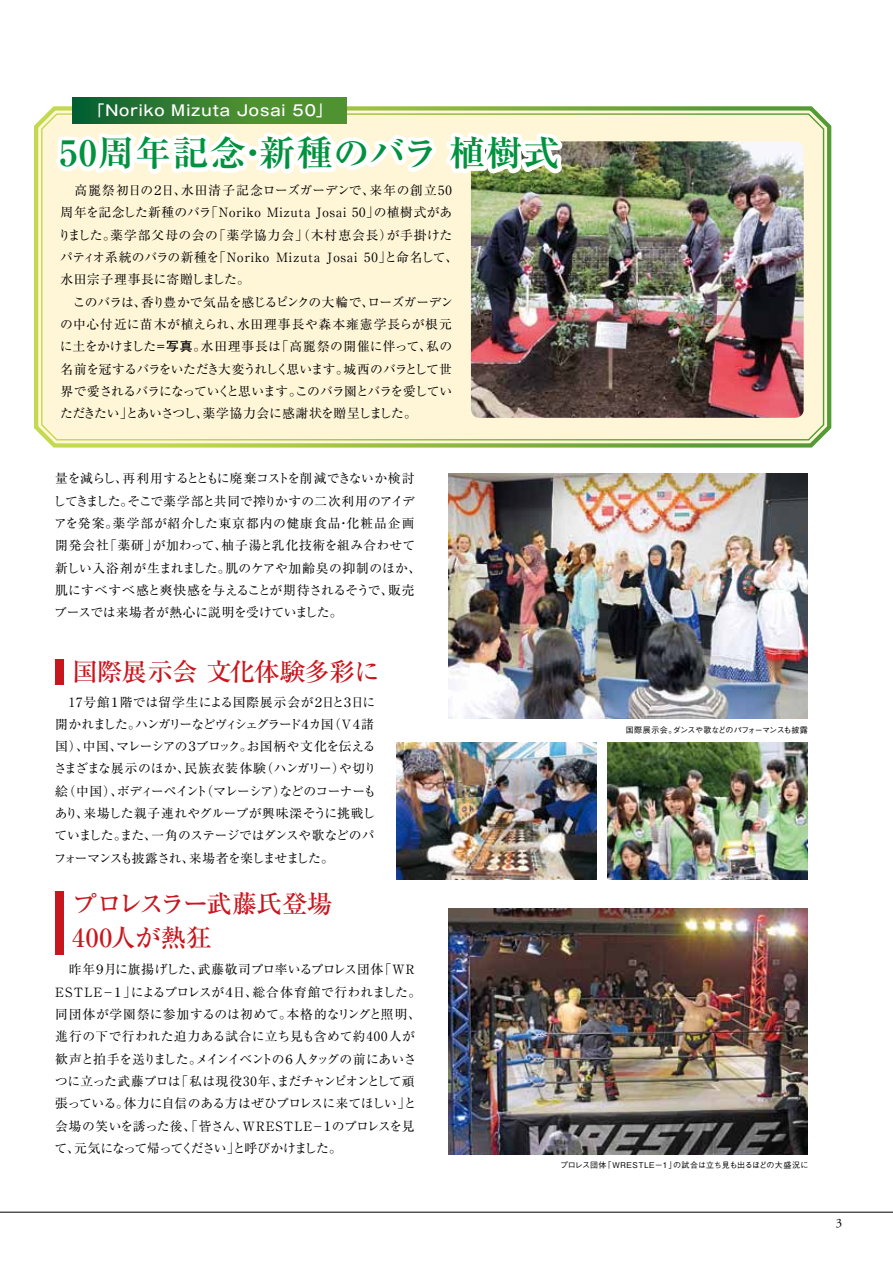
<style>
.page{position:relative;width:893px;height:1263px;background:#fff}
.page>*{position:absolute;margin:0;border:0;box-sizing:border-box;transform-origin:0 0}
.t1{font:700 35.1px "Ryumin Pro";letter-spacing:.03em;color:#00923f}
.t2{font:500 25.05px/34px "Ryumin Pro";letter-spacing:-.025em;color:#c8161e}
.t3{font:500 14.85px "Gothic MB101 Pro";letter-spacing:.06em;color:#fff}
.t4{font:12.75px/22.4px "Ryumin Pro";letter-spacing:.01em;color:#000}
.t5{font:12.75px/22.4px "Ryumin Pro";letter-spacing:-.02em;color:#000}
.t6{font:12.75px/22.4px "Ryumin Pro";letter-spacing:-.06em;color:#000}
.t7{font:12.75px/22.4px "Ryumin Pro";letter-spacing:.015em;color:#000}
.t8{font:12.75px "Adobe Garamond Pro";color:#000}
.t9{font:500 7.95px "Gothic BBB Pr 5";letter-spacing:-.05em;color:#000}
.t10{font:500 7.95px "Gothic BBB Pr 5";letter-spacing:-.07em;color:#000}
.s1{font-weight:500}
.s2{font-family:"Futo Go B101 Pr 5";font-weight:700}
</style>
<div class="page">
<hr style="left:0;top:1212px;width:893px;height:1px;background:#000">
<svg style="left:34px;top:102px;width:798px;height:346px;background:#e5e8bc"></svg>
<img style="left:567px;top:474px;width:241px;height:244px">
<img style="left:567px;top:141px;width:237px;height:277px">
<img style="left:449px;top:909px;width:359px;height:245px">
<img style="left:396px;top:742px;width:201px;height:137px">
<img style="left:607px;top:742px;width:201px;height:137px">
<img style="left:52px;top:105px;width:515px;height:614px">
<svg style="left:72px;top:98px;width:274px;height:26px;background:#378031"></svg>
<div style="left:55px;top:659px;width:9px;height:26px;background:#c8161e"></div>
<div style="left:55px;top:891px;width:9px;height:64px;background:#c8161e"></div>
<p class="t3" style="left:90px;top:98px;width:242px">「Noriko Mizuta Josai 50」</p>
<h1 class="t1" style="left:60px;top:125px;width:502px">50周年記念・新種のバラ 植樹式</h1>
<p class="t4" style="left:58px;top:178px;width:402px">　高麗祭初日の２日、水田清子記念ローズガーデンで、来年の創立50周年を記念した新種のバラ「Noriko Mizuta Josai 50」の植樹式がありました。薬学部父母の会の「薬学協力会」（木村恵会長）が手掛けたパティオ系統のバラの新種を「Noriko Mizuta Josai 50」と命名して、水田宗子理事長に寄贈しました。<br>　このバラは、香り豊かで気品を感じるピンクの大輪で、ローズガーデンの中心付近に苗木が植えられ、水田理事長や森本雍憲学長らが根元に土をかけました<span class="s1">＝</span><span class="s2">写真</span>。水田理事長は「高麗祭の開催に伴って、私の名前を冠するバラをいただき大変うれしく思います。城西のバラとして世界で愛されるバラになっていくと思います。このバラ園とバラを愛していただきたい」とあいさつし、薬学協力会に感謝状を贈呈しました。</p>
<p class="t7" style="left:53px;top:466px;width:369px">量を減らし、再利用するとともに廃棄コストを削減できないか検討してきました。そこで薬学部と共同で搾りかすの二次利用のアイデアを発案。薬学部が紹介した東京都内の健康食品・化粧品企画開発会社「薬研」が加わって、柚子湯と乳化技術を組み合わせて新しい入浴剤が生まれました。肌のケアや加齢臭の抑制のほか、肌にすべすべ感と爽快感を与えることが期待されるそうで、販売ブースでは来場者が熱心に説明を受けていました。</p>
<h2 class="t2" style="left:72px;top:653px;width:309px">国際展示会 文化体験多彩に</h2>
<p class="t6" style="left:54px;top:690px;width:324px">　17号館１階では留学生による国際展示会が２日と３日に開かれました。ハンガリーなどヴィシェグラード４カ国（Ｖ４諸国）、中国、マレーシアの３ブロック。お国柄や文化を伝えるさまざまな展示のほか、民族衣装体験（ハンガリー）や切り絵（中国）、ボディーペイント（マレーシア）などのコーナーもあり、来場した親子連れやグループが興味深そうに挑戦していました。また、一角のステージではダンスや歌などのパフォーマンスも披露され、来場者を楽しませました。</p>
<h2 class="t2" style="left:72px;top:885px;width:262px">プロレスラー武藤氏登場<br>400人が熱狂</h2>
<p class="t5" style="left:53px;top:957px;width:369px">　昨年９月に旗揚げした、武藤敬司プロ率いるプロレス団体「ＷＲＥＳＴＬＥ－１」によるプロレスが４日、総合体育館で行われました。同団体が学園祭に参加するのは初めて。本格的なリングと照明、進行の下で行われた迫力ある試合に立ち見も含めて約400人が歓声と拍手を送りました。メインイベントの６人タッグの前にあいさつに立った武藤プロは「私は現役30年、まだチャンピオンとして頑張っている。体力に自信のある方はぜひプロレスに来てほしい」と会場の笑いを誘った後、「皆さん、ＷＲＥＳＴＬＥ－１のプロレスを見て、元気になって帰ってください」と呼びかけました。</p>
<p class="t10" style="left:626px;top:723px;width:184px">国際展示会。ダンスや歌などのパフォーマンスも披露</p>
<p class="t9" style="left:560px;top:1159px;width:250px">プロレス団体「ＷＲＥＳＴＬＥ－１」の試合は立ち見も出るほどの大盛況に</p>
<p class="t8" style="left:836px;top:1215px;width:8px">3</p>
</div>
